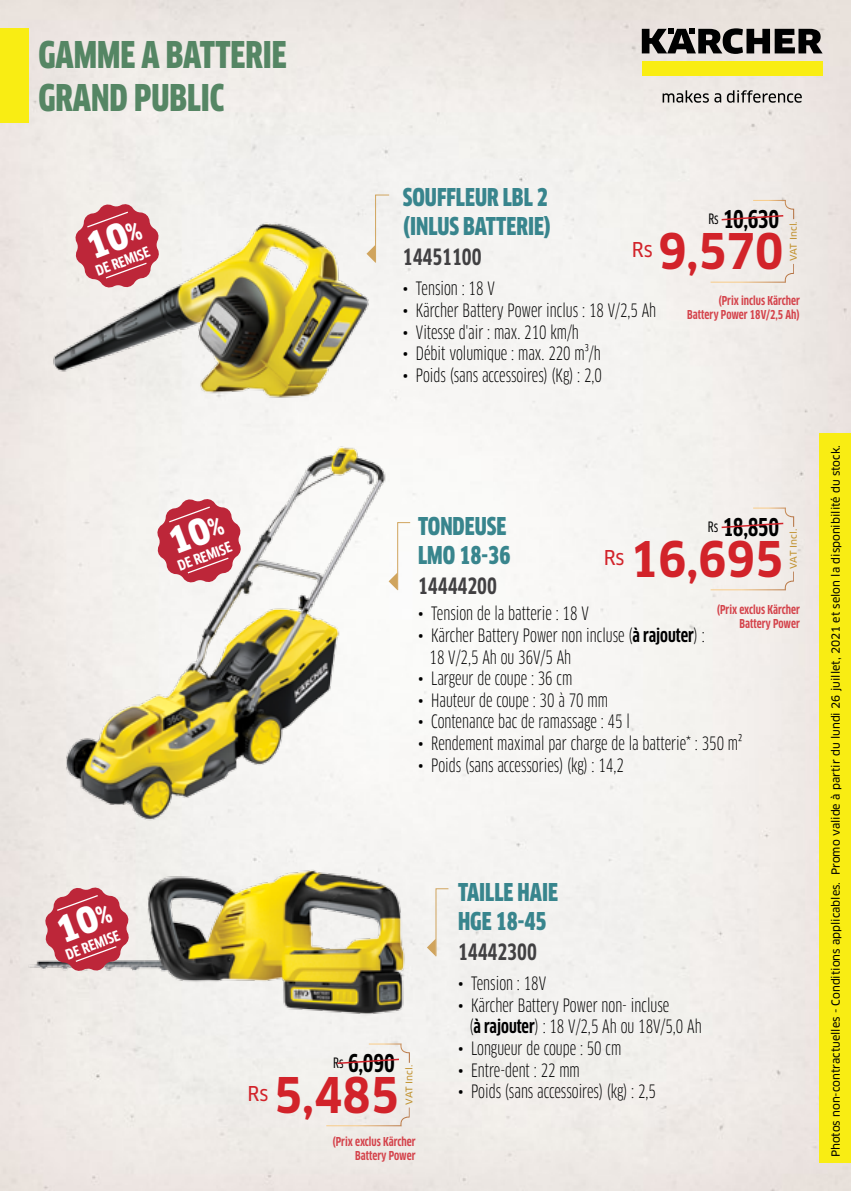
<style>
.page{position:relative;width:851px;height:1191px;background:#fff}
.page>*{position:absolute;margin:0;border:0;box-sizing:border-box;transform-origin:0 0}
.t1{font:700 48px "Clan Pro Narr";color:#d2232a}
.t2{font:900 condensed 36px/43.2px "Clan Pro";color:#558664}
.t3{font:900 condensed 24px/28.8px "Clan Pro";color:#38858d}
.t4{font:700 condensed 24px "Clan Pro";letter-spacing:-.015em;color:#000}
.t5{font:700 condensed 22px "Clan Pro";color:#414042}
.t6{font:20px "Clan Pro Narr News";color:#d2232a}
.t7{font:condensed 18px/21.6px "Clan Pro";color:#000}
.t8{font:700 condensed 14px "Clan Pro";color:#fff;scale:1.12 1}
.t9{font:700 condensed 12px/14.4px "Clan Pro";color:#d4424a;text-align:right}
.t10{font:11px "Clan Pro News";color:#000}
.t11{font:9px "Clan Pro News";color:#c1912e;scale:1.06 1}
.s1{font-weight:700}
</style>
<div class="page">
<img style="left:0;top:0;width:850px;height:1191px">
<div style="left:819px;top:433px;width:31px;height:729px;background:#f9ed13"></div>
<svg style="left:714px;top:90px;width:87px;height:13px"></svg>
<svg style="left:662px;top:90px;width:46px;height:13px"></svg>
<div style="left:641px;top:61px;width:181px;height:15px;background:#f9ed13"></div>
<svg style="left:641px;top:28px;width:181px;height:26px;background:#5a5857"></svg>
<div style="left:0;top:28px;width:28px;height:95px;background:#f9ed13"></div>
<img style="left:40px;top:215px;width:343px;height:190px">
<svg style="left:366px;top:194px;width:23px;height:69px"></svg>
<img style="left:55px;top:438px;width:342px;height:393px">
<svg style="left:388px;top:522px;width:22px;height:68px"></svg>
<img style="left:17px;top:832px;width:406px;height:218px">
<svg style="left:427px;top:888px;width:22px;height:68px"></svg>
<svg style="left:720px;top:200px;width:74px;height:21px;background:#ecdcd7"></svg>
<svg style="left:710px;top:264px;width:83px;height:19px;background:#efe8e2"></svg>
<svg style="left:720px;top:507px;width:74px;height:22px;background:#efdfda"></svg>
<div style="left:710px;top:571px;width:83px;height:19px;background:#f3efec"></div>
<svg style="left:336px;top:1043px;width:74px;height:22px"></svg>
<svg style="left:326px;top:1107px;width:83px;height:19px;background:#eee8e2"></svg>
<svg style="left:74px;top:203px;width:86px;height:86px;background:#cc616d"></svg>
<svg style="left:156px;top:498px;width:86px;height:85px"></svg>
<svg style="left:44px;top:886px;width:86px;height:86px;background:#c65b68"></svg>
<h2 class="t2" style="left:38px;top:34px;width:250px">GAMME A BATTERIE<br>GRAND PUBLIC</h2>
<p class="t8" style="left:94px;top:264px;width:52px;rotate:-21deg">DE REMISE</p>
<p class="t8" style="left:175px;top:559px;width:52px;rotate:-21deg">DE REMISE</p>
<p class="t8" style="left:63px;top:947px;width:52px;rotate:-21deg">DE REMISE</p>
<h3 class="t3" style="left:403px;top:183px;width:150px">SOUFFLEUR LBL 2 (INLUS BATTERIE)</h3>
<p class="t5" style="left:403px;top:244px;width:80px">14451100</p>
<h3 class="t4" style="left:708px;top:206px;width:72px"><sup>Rs</sup> 10,630</h3>
<p class="t6" style="left:632px;top:238px;width:22px">Rs</p>
<h1 class="t1" style="left:658px;top:224px;width:126px">9,570</h1>
<p class="t11" style="left:787px;top:261px;width:39px;rotate:-90deg">VAT Incl.</p>
<p class="t7" style="left:403px;top:278px;width:93px">• Tension : 18 V</p>
<p class="t7" style="left:403px;top:300px;width:255px">• Kärcher Battery Power inclus : 18 V/2,5 Ah</p>
<p class="t7" style="left:403px;top:321px;width:178px">• Vitesse d'air : max. 210 km/h</p>
<p class="t7" style="left:403px;top:343px;width:199px">• Débit volumique : max. 220 m³/h</p>
<p class="t7" style="left:403px;top:364px;width:201px">• Poids (sans accessoires) (Kg) : 2,0</p>
<p class="t9" style="left:687px;top:293px;width:114px">(Prix inclus Kärcher<br>Battery Power 18V/2,5 Ah)</p>
<h3 class="t3" style="left:418px;top:512px;width:94px">TONDEUSE<br>LMO 18-36</h3>
<p class="t5" style="left:418px;top:573px;width:80px">14444200</p>
<h3 class="t4" style="left:707px;top:513px;width:73px"><sup>Rs</sup> 18,850</h3>
<p class="t6" style="left:603px;top:546px;width:22px">Rs</p>
<h1 class="t1" style="left:630px;top:531px;width:155px">16,695</h1>
<p class="t11" style="left:787px;top:568px;width:39px;rotate:-90deg">VAT Incl.</p>
<p class="t9" style="left:716px;top:602px;width:85px">(Prix exclus Kärcher<br>Battery Power</p>
<p class="t7" style="left:418px;top:603px;width:172px">• Tension de la batterie : 18 V</p>
<p class="t7" style="left:429px;top:624px;width:277px;text-indent:-11px">• Kärcher Battery Power non incluse (<span class="s1">à rajouter</span>) :<br>18 V/2,5 Ah ou 36V/5 Ah</p>
<p class="t7" style="left:418px;top:668px;width:156px">• Largeur de coupe : 36 cm</p>
<p class="t7" style="left:418px;top:689px;width:191px">• Hauteur de coupe : 30 à 70 mm</p>
<p class="t7" style="left:418px;top:711px;width:213px">• Contenance bac de ramassage : 45 l</p>
<p class="t7" style="left:418px;top:732px;width:325px">• Rendement maximal par charge de la batterie* : 350 m²</p>
<p class="t7" style="left:418px;top:754px;width:207px">• Poids (sans accessories) (kg) : 14,2</p>
<h3 class="t3" style="left:458px;top:878px;width:101px">TAILLE HAIE<br>HGE 18-45</h3>
<p class="t5" style="left:458px;top:939px;width:80px">14442300</p>
<h3 class="t4" style="left:333px;top:1049px;width:63px"><sup>Rs</sup> 6,090</h3>
<p class="t6" style="left:247px;top:1081px;width:22px">Rs</p>
<h1 class="t1" style="left:274px;top:1067px;width:126px">5,485</h1>
<p class="t11" style="left:403px;top:1104px;width:39px;rotate:-90deg">VAT Incl.</p>
<p class="t9" style="left:332px;top:1134px;width:85px">(Prix exclus Kärcher<br>Battery Power</p>
<p class="t7" style="left:458px;top:972px;width:90px">• Tension : 18V</p>
<p class="t7" style="left:469px;top:994px;width:234px;text-indent:-11px">• Kärcher Battery Power non- incluse<br>(<span class="s1">à rajouter</span>) : 18 V/2,5 Ah ou 18V/5,0 Ah</p>
<p class="t7" style="left:458px;top:1037px;width:165px">• Longueur de coupe : 50 cm</p>
<p class="t7" style="left:458px;top:1059px;width:123px">• Entre-dent : 22 mm</p>
<p class="t7" style="left:458px;top:1080px;width:199px">• Poids (sans accessoires) (kg) : 2,5</p>
<p class="t10" style="left:829px;top:1157px;width:713px;rotate:-90deg">Photos non-contractuelles - Conditions applicables. Promo valide à partir du lundi 26 juillet, 2021 et selon la disponibilité du stock.</p>
</div>
